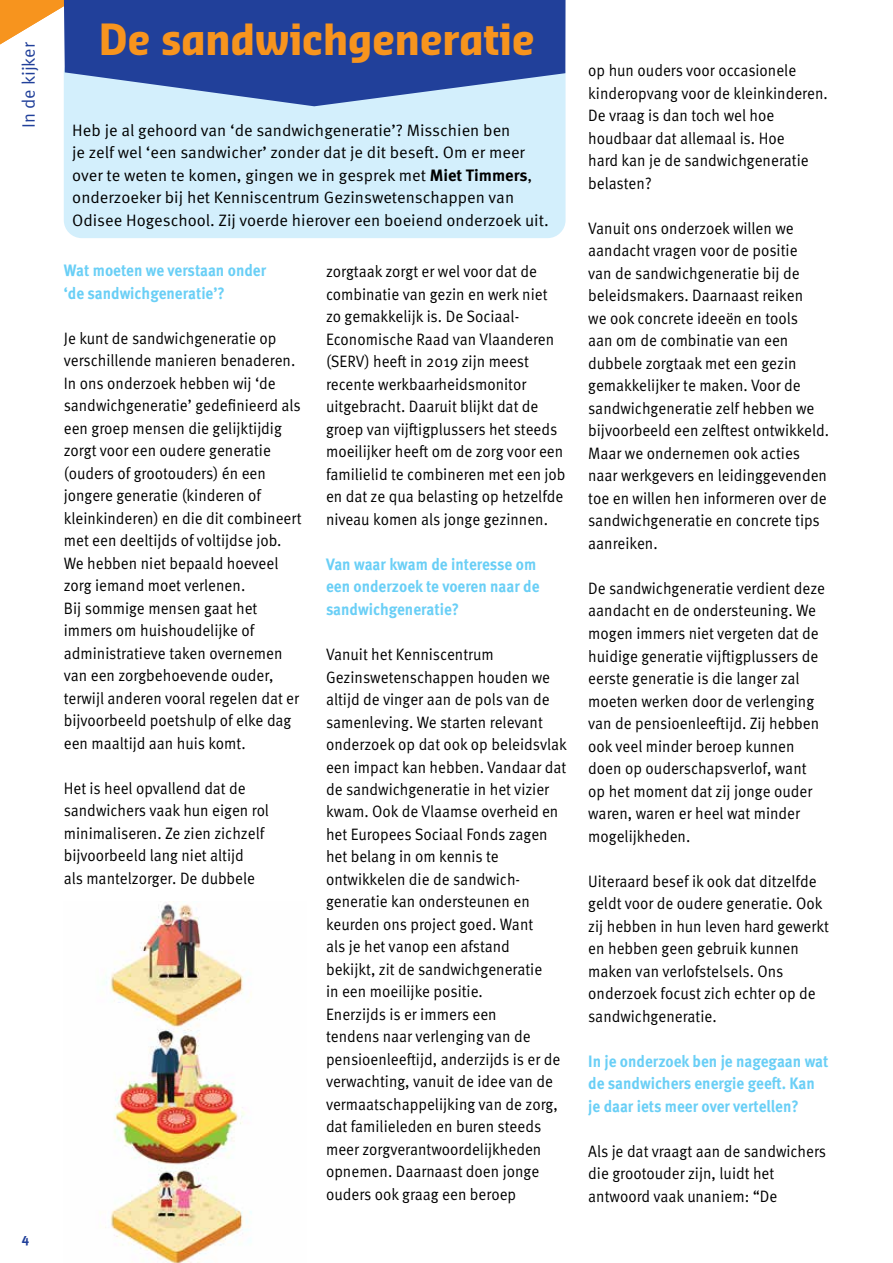
<style>
.page{position:relative;width:893px;height:1263px;background:#fff}
.page>*{position:absolute;margin:0;border:0;box-sizing:border-box;transform-origin:0 0}
.t1{font:700 42px "Sansa Con Pro";color:#f7941e}
.t2{font:18px "Meta Pro Norm";color:#21409a}
.t3{font:16.5px/22.5px "Meta Pro Norm";color:#000;scale:.92 1}
.t4{font:16.5px/22.5px "Meta Pro Norm";color:#000}
.t5{font:700 16.5px/22.5px "Meta Pro";color:#6acff6;scale:.92 1}
.t6{font:700 13.5px "Meta Pro";color:#21409a}
.s1{font-family:"Meta Pro";font-weight:700}
</style>
<div class="page">
<div style="left:64px;top:55px;width:502px;height:183px;background:#d3effc;border-radius:18px"></div>
<svg style="left:0;top:0;width:64px;height:44px"></svg>
<svg style="left:64px;top:0;width:501px;height:106px;fill:#21409a"></svg>
<img style="left:104px;top:901px;width:148px;height:362px">
<p class="t2" style="left:15px;top:128px;width:87px;rotate:-90deg">In de kijker</p>
<p class="t6" style="left:22px;top:1228px;width:9px">4</p>
<h1 class="t1" style="left:99px;top:11px;width:437px">De sandwichgeneratie</h1>
<p class="t4" style="left:72px;top:118px;width:478px">Heb je al gehoord van ‘de sandwichgeneratie’? Misschien ben<br>je zelf wel ‘een sandwicher’ zonder dat je dit beseft. Om er meer over te weten te komen, gingen we in gesprek met <span class="s1">Miet Timmers</span>, onderzoeker bij het Kenniscentrum Gezinswetenschappen van Odisee Hogeschool. Zij voerde hierover een boeiend onderzoek uit.</p>
<p class="t5" style="left:64px;top:258px;width:221px">Wat moeten we verstaan onder ‘de sandwichgeneratie’?</p>
<p class="t3" style="left:64px;top:326px;width:260px">Je kunt de sandwichgeneratie op verschillende manieren benaderen.<br>In ons onderzoek hebben wij ‘de sandwichgeneratie’ gedefinieerd als een groep mensen die gelijktijdig zorgt voor een oudere generatie (ouders of grootouders) én een jongere generatie (kinderen of kleinkinderen) en die dit combineert met een deeltijds of voltijdse job.<br>We hebben niet bepaald hoeveel zorg iemand moet verlenen.<br>Bij sommige mensen gaat het immers om huishoudelijke of administratieve taken overnemen van een zorgbehoevende ouder, terwijl anderen vooral regelen dat er bijvoorbeeld poetshulp of elke dag een maaltijd aan huis komt.</p>
<p class="t3" style="left:64px;top:776px;width:225px">Het is heel opvallend dat de sandwichers vaak hun eigen rol minimaliseren. Ze zien zichzelf bijvoorbeeld lang niet altijd<br>als mantelzorger. De dubbele</p>
<p class="t3" style="left:326px;top:259px;width:262px">zorgtaak zorgt er wel voor dat de combinatie van gezin en werk niet zo gemakkelijk is. De Sociaal-Economische Raad van Vlaanderen (SERV) heeft in 2019 zijn meest recente werkbaarheidsmonitor uitgebracht. Daaruit blijkt dat de groep van vijftigplussers het steeds moeilijker heeft om de zorg voor een familielid te combineren met een job en dat ze qua belasting op hetzelfde niveau komen als jonge gezinnen.</p>
<p class="t5" style="left:326px;top:552px;width:234px">Van waar kwam de interesse om een onderzoek te voeren naar de sandwichgeneratie?</p>
<p class="t3" style="left:326px;top:642px;width:263px">Vanuit het Kenniscentrum<br>Gezinswetenschappen houden we altijd de vinger aan de pols van de samenleving. We starten relevant onderzoek op dat ook op beleidsvlak een impact kan hebben. Vandaar dat de sandwichgeneratie in het vizier kwam. Ook de Vlaamse overheid en het Europees Sociaal Fonds zagen het belang in om kennis te ontwikkelen die de sandwich&shy;generatie kan ondersteunen en keurden ons project goed. Want<br>als je het vanop een afstand<br>bekijkt, zit de sandwichgeneratie<br>in een moeilijke positie.<br>Enerzijds is er immers een<br>tendens naar verlenging van de pensioenleeftijd, anderzijds is er de verwachting, vanuit de idee van de vermaatschappelijking van de zorg, dat familieleden en buren steeds meer zorgverantwoordelijkheden opnemen. Daarnaast doen jonge ouders ook graag een beroep</p>
<p class="t3" style="left:588px;top:58px;width:262px">op hun ouders voor occasionele kinderopvang voor de kleinkinderen.<br>De vraag is dan toch wel hoe houdbaar dat allemaal is. Hoe<br>hard kan je de sandwichgeneratie belasten?</p>
<p class="t3" style="left:588px;top:216px;width:263px">Vanuit ons onderzoek willen we aandacht vragen voor de positie<br>van de sandwichgeneratie bij de beleidsmakers. Daarnaast reiken<br>we ook concrete ideeën en tools<br>aan om de combinatie van een dubbele zorgtaak met een gezin gemakkelijker te maken. Voor de sandwichgeneratie zelf hebben we bijvoorbeeld een zelftest ontwikkeld.<br>Maar we ondernemen ook acties naar werkgevers en leidinggevenden toe en willen hen informeren over de sandwichgeneratie en concrete tips aanreiken.</p>
<p class="t3" style="left:588px;top:576px;width:259px">De sandwichgeneratie verdient deze aandacht en de ondersteuning. We mogen immers niet vergeten dat de huidige generatie vijftigplussers de eerste generatie is die langer zal moeten werken door de verlenging van de pensioenleeftijd. Zij hebben ook veel minder beroep kunnen doen op ouderschapsverlof, want op het moment dat zij jonge ouder waren, waren er heel wat minder mogelijkheden.</p>
<p class="t3" style="left:588px;top:868px;width:263px">Uiteraard besef ik ook dat ditzelfde geldt voor de oudere generatie. Ook zij hebben in hun leven hard gewerkt en hebben geen gebruik kunnen maken van verlofstelsels. Ons onderzoek focust zich echter op de sandwichgeneratie.</p>
<p class="t5" style="left:588px;top:1048px;width:263px">In je onderzoek ben je nagegaan wat de sandwichers energie geeft. Kan je daar iets meer over vertellen?</p>
<p class="t3" style="left:588px;top:1138px;width:260px">Als je dat vraagt aan de sandwichers die grootouder zijn, luidt het antwoord vaak unaniem: “De</p>
</div>
